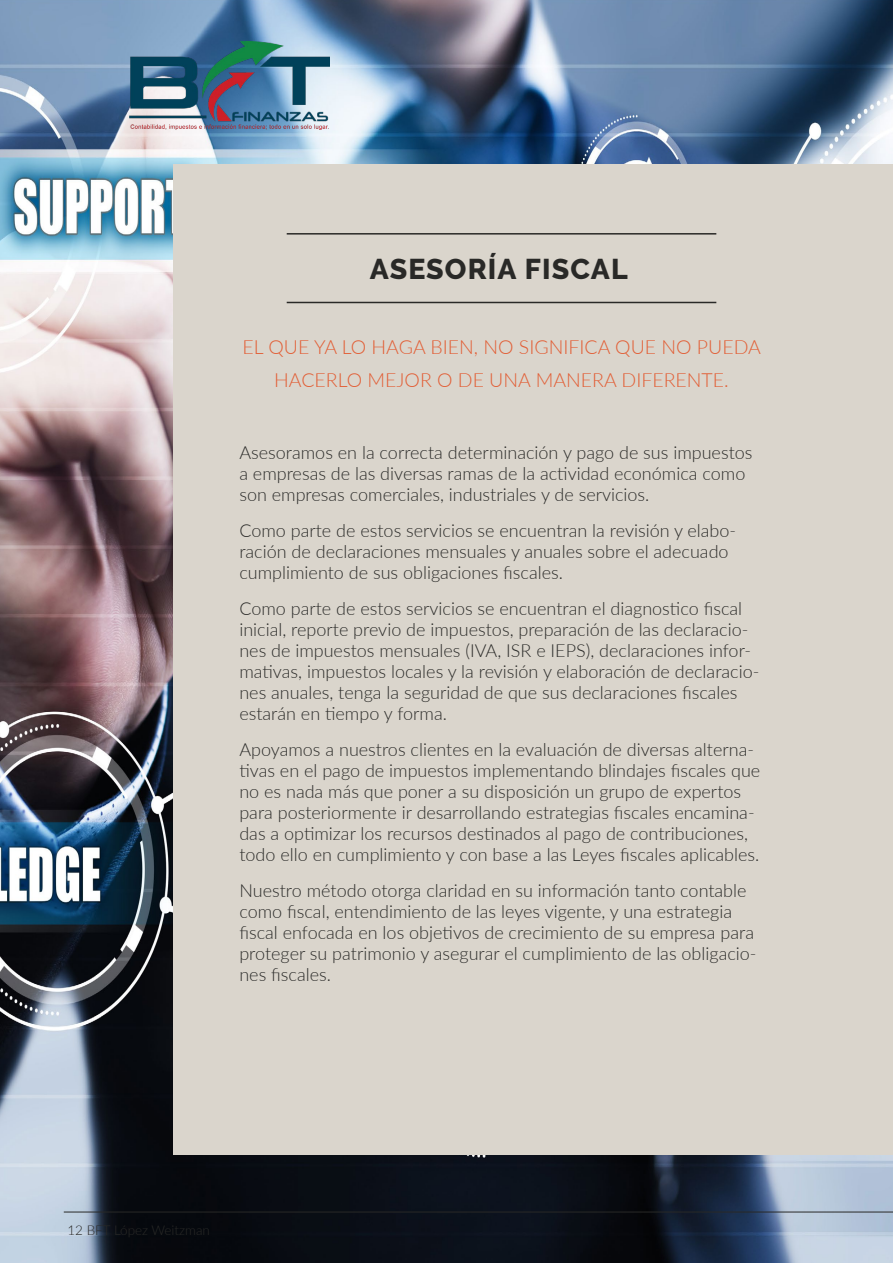
<style>
.page{position:relative;width:893px;height:1263px;background:#fff}
.page>*{position:absolute;margin:0;border:0;box-sizing:border-box;transform-origin:0 0}
.t1{font:800 28.5px "Raleway";letter-spacing:.04em;color:#292927}
.t2{font:300 19.5px/33px "Lato";color:#e25d34;text-align:center}
.t3{font:300 18px/21px "Lato";color:#292927}
</style>
<div class="page">
<img style="left:0;top:0;width:893px;height:1263px">
<img style="left:129px;top:41px;width:201px;height:88px">
<div style="left:174px;top:164px;width:719px;height:990px;background:#dad5cc"></div>
<hr style="left:287px;top:233px;width:429px;height:2px;background:#292927">
<hr style="left:287px;top:302px;width:429px;height:1px;background:#292927">
<hr style="left:64px;top:1212px;width:829px;height:1px;background:#292927">
<h1 class="t1" style="left:370px;top:253px;width:259px">ASESORÍA FISCAL</h1>
<p class="t2" style="left:243px;top:330px;width:520px">EL QUE YA LO HAGA BIEN, NO SIGNIFICA QUE NO PUEDA<br>HACERLO MEJOR O DE UNA MANERA DIFERENTE.</p>
<p class="t3" style="left:239px;top:441px;width:515px">Asesoramos en la correcta determinación y pago de sus impuestos a empresas de las diversas ramas de la actividad económica como son empresas comerciales, industriales y de servicios.</p>
<p class="t3" style="left:239px;top:519px;width:498px">Como parte de estos servicios se encuentran la revisión y elabo&shy;ración de declaraciones mensuales y anuales sobre el adecuado cumplimiento de sus obligaciones fiscales.</p>
<p class="t3" style="left:239px;top:597px;width:522px">Como parte de estos servicios se encuentran el diagnostico fiscal inicial, reporte previo de impuestos, preparación de las declaracio&shy;nes de impuestos mensuales (IVA, ISR e IEPS), declaraciones infor&shy;mativas, impuestos locales y la revisión y elaboración de declaracio&shy;nes anuales, tenga la seguridad de que sus declaraciones fiscales estarán en tiempo y forma.</p>
<p class="t3" style="left:239px;top:738px;width:522px">Apoyamos a nuestros clientes en la evaluación de diversas alterna&shy;tivas en el pago de impuestos implementando blindajes fiscales que no es nada más que poner a su disposición un grupo de expertos para posteriormente ir desarrollando estrategias fiscales encamina&shy;das a optimizar los recursos destinados al pago de contribuciones, todo ello en cumplimiento y con base a las Leyes fiscales aplicables.</p>
<p class="t3" style="left:239px;top:879px;width:519px">Nuestro método otorga claridad en su información tanto contable como fiscal, entendimiento de las leyes vigente, y una estrategia fiscal enfocada en los objetivos de crecimiento de su empresa para proteger su patrimonio y asegurar el cumplimiento de las obligacio&shy;nes fiscales.</p>
</div>
